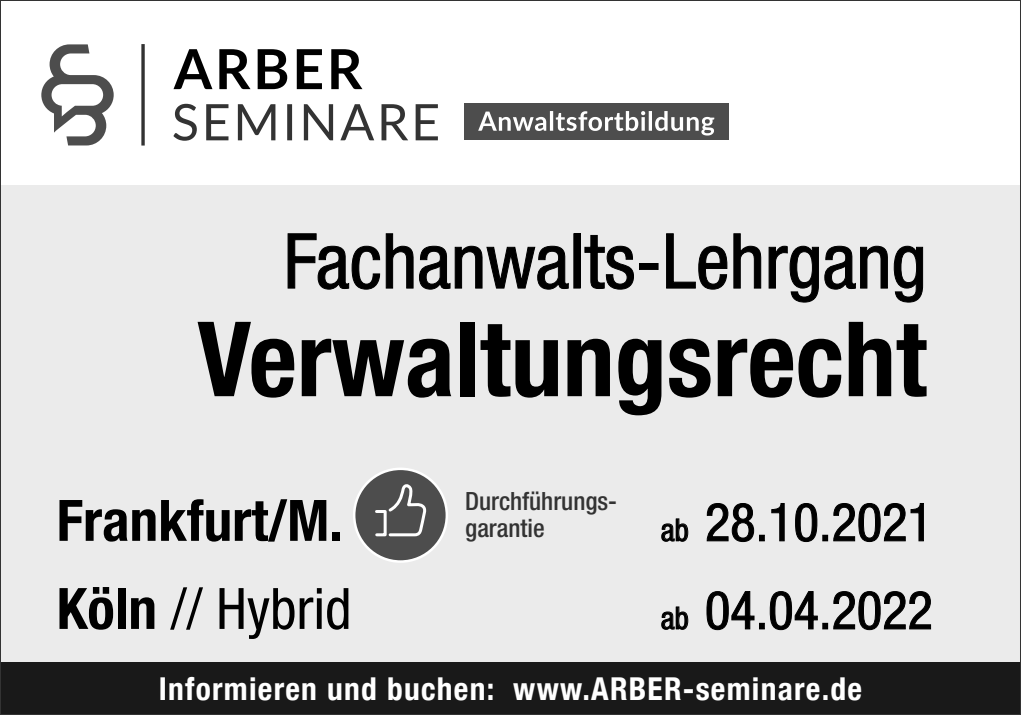
<style>
.page{position:relative;width:1021px;height:715px;background:#fff}
.page>*{position:absolute;margin:0;border:0;box-sizing:border-box;transform-origin:0 0}
.t1{font:700 condensed 104px "Helvetica Neue LT Pro";color:#000}
.t2{font:condensed 76px "Helvetica Neue LT Pro";color:#000}
.t3{font:700 condensed 57.2px "Helvetica Neue LT Pro";color:#000}
.t4{font:condensed 57.2px "Helvetica Neue LT Pro";color:#000}
.t5{font:condensed 52.8px "Helvetica Neue LT Pro";color:#000}
.t6{font:700 condensed 31.6px "Helvetica Neue LT";letter-spacing:.04em;color:#fff}
.t7{font:500 condensed 25.2px/26.8px "Helvetica Neue LT Std";color:#333}
.s1{font-size:30.8px}
.s2{font-weight:700}
</style>
<div class="page">
<div style="left:0;top:661px;width:1020px;height:53px;background:#191919"></div>
<div style="left:1px;top:185px;width:1019px;height:476px;background:#ebebeb"></div>
<svg style="left:287px;top:233px;width:282px;height:57px"></svg>
<svg style="left:584px;top:234px;width:50px;height:56px"></svg>
<div style="left:639px;top:263px;width:19px;height:6px;border:1px solid #000"></div>
<svg style="left:666px;top:233px;width:258px;height:70px"></svg>
<svg style="left:661px;top:518px;width:28px;height:24px"></svg>
<svg style="left:706px;top:503px;width:79px;height:40px"></svg>
<svg style="left:795px;top:503px;width:129px;height:40px"></svg>
<svg style="left:661px;top:606px;width:28px;height:24px"></svg>
<svg style="left:706px;top:591px;width:226px;height:40px"></svg>
<svg style="left:173px;top:104px;width:265px;height:37px"></svg>
<svg style="left:173px;top:49px;width:189px;height:40px"></svg>
<svg style="left:141px;top:44px;width:4px;height:101px"></svg>
<div style="left:464px;top:103px;width:264px;height:37px;background:#4d4d4d"></div>
<svg style="left:478px;top:111px;width:236px;height:24px"></svg>
<svg style="left:41px;top:44px;width:73px;height:101px"></svg>
<div style="left:354px;top:468px;width:93px;height:93px;background:#4d4d4d;border-radius:50%"></div>
<div style="left:353px;top:467px;width:95px;height:95px;border:3px solid #fff;border-radius:50%"></div>
<svg style="left:386px;top:484px;width:40px;height:53px"></svg>
<div style="left:375px;top:510px;width:11px;height:26px;border:3px solid #fff"></div>
<h2 class="t2" style="left:284px;top:217px;width:644px">Fachanwalts-Lehrgang</h2>
<h1 class="t1" style="left:197px;top:296px;width:731px">Verwaltungsrecht</h1>
<p class="t7" style="left:465px;top:487px;width:153px">Durchführungs&shy;garantie</p>
<h3 class="t3" style="left:57px;top:485px;width:288px">Frankfurt/M.</h3>
<h3 class="t5" style="left:661px;top:491px;width:273px"><span class="s1">ab</span> 28.10.2021</h3>
<h3 class="t4" style="left:57px;top:575px;width:296px"><span class="s2">Köln</span> // Hybrid</h3>
<h3 class="t5" style="left:661px;top:579px;width:273px"><span class="s1">ab</span> 04.04.2022</h3>
<p class="t6" style="left:159px;top:669px;width:705px">Informieren und buchen: www.ARBER-seminare.de</p>
</div>
